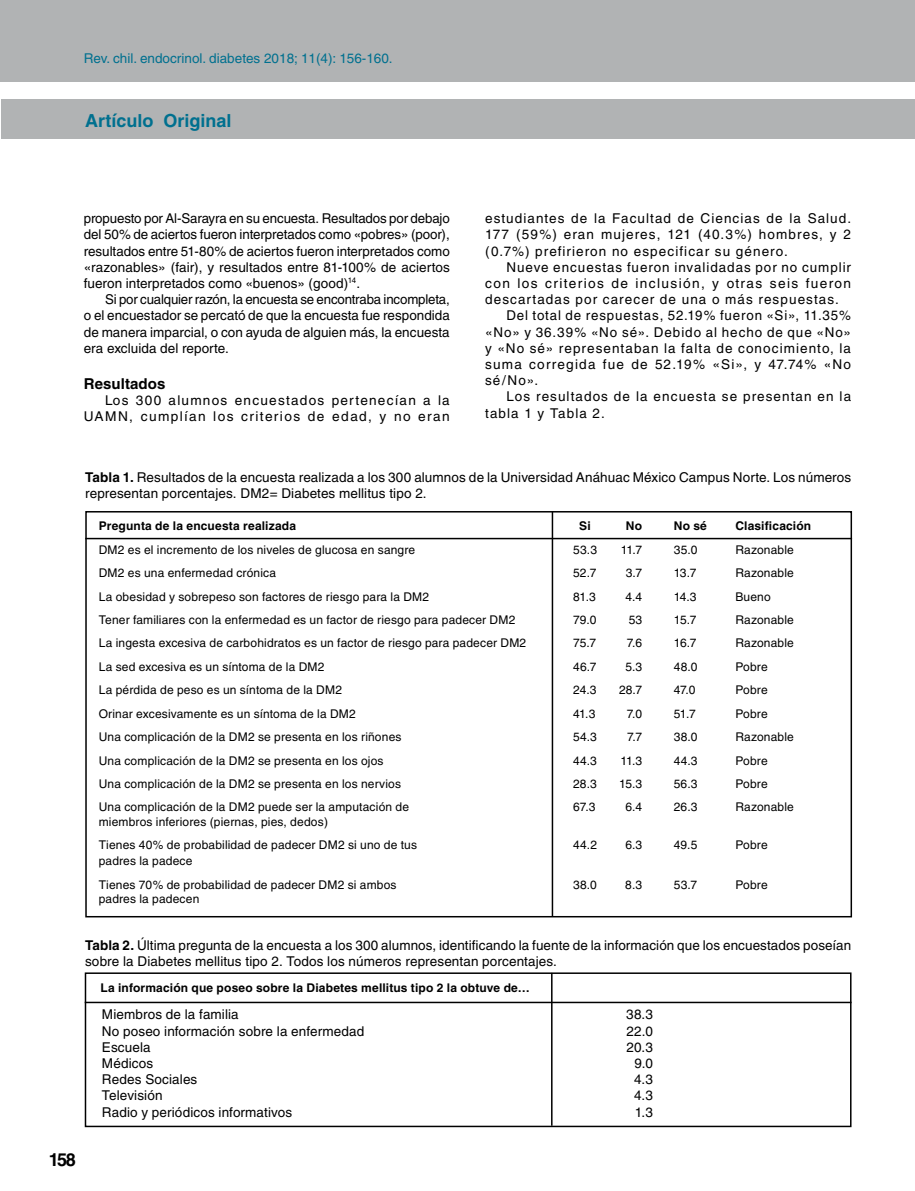
<style>
.page{position:relative;width:915px;height:1191px;background:#fff}
.page>*{position:absolute;margin:0;border:0;box-sizing:border-box;transform-origin:0 0}
.t1{font:700 18px "Helvetica";color:#00708f}
.t2{font:700 18px "Helvetica";color:#000}
.t3{font:700 15px "Helvetica";letter-spacing:.005em;color:#000}
.t4{font:13.5px/16.2px "Helvetica";letter-spacing:.015em;color:#000;text-align:justify}
.t5{font:13.5px "Helvetica";letter-spacing:.08em;color:#000}
.t6{font:13.5px/16.2px "Helvetica";letter-spacing:.095em;color:#000;text-align:right}
.t7{font:13.5px "Helvetica";color:#00708f}
.t8{font:13.5px "Helvetica";letter-spacing:.065em;color:#000}
.t9{font:13.5px "Helvetica";letter-spacing:.07em;color:#000}
.t10{font:13.5px "Helvetica";letter-spacing:.1em;color:#000}
.t11{font:13.5px "Helvetica";letter-spacing:.075em;color:#000}
.t12{font:13.5px "Helvetica";letter-spacing:.09em;color:#000}
.t13{font:12px/23.4px "Helvetica";letter-spacing:.015em;color:#000}
.t14{font:700 12px "Helvetica";letter-spacing:.015em;color:#000}
.s1{font-weight:700}
</style>
<div class="page">
<div style="left:0;top:0;width:914px;height:81px;background:#b1b3b4"></div>
<div style="left:1px;top:99px;width:913px;height:40px;background:#b1b3b4"></div>
<div style="left:85px;top:511px;width:766px;height:406px;border:2px solid #000"></div>
<hr style="left:85px;top:538px;width:766px;height:1px;background:#000">
<hr style="left:551px;top:512px;width:2px;height:404px;background:#000">
<div style="left:85px;top:972px;width:766px;height:155px;border:2px solid #000"></div>
<hr style="left:85px;top:1001px;width:766px;height:2px;background:#000">
<hr style="left:551px;top:973px;width:1px;height:152px;background:#000">
<p class="t7" style="left:84px;top:51px;width:310px">Rev. chil. endocrinol. diabetes 2018; 11(4): 156-160.</p>
<h1 class="t1" style="left:85px;top:110px;width:148px">Artículo Original</h1>
<p class="t4" style="left:84px;top:210px;width:367px">propuesto por Al-Sarayra en su encuesta. Resultados por debajo del 50% de aciertos fueron interpretados como «pobres» (poor), resultados entre 51-80% de aciertos fueron interpretados como «razonables» (fair), y resultados entre 81-100% de aciertos fueron interpretados como «buenos» (good)<sup>14</sup>.</p>
<p class="t4" style="left:84px;top:291px;width:367px;text-indent:21px">Si por cualquier razón, la encuesta se encontraba incompleta, o el encuestador se percató de que la encuesta fue respondida de manera imparcial, o con ayuda de alguien más, la encuesta era excluida del reporte.</p>
<p class="t3" style="left:84px;top:374px;width:83px">Resultados</p>
<p class="t6" style="left:84px;top:392px;width:367px">Los 300 alumnos encuestados pertenecían a la<br>UAMN, cumplían los criterios de edad, y no eran</p>
<p class="t4" style="left:485px;top:210px;width:367px">estudiantes de la Facultad de Ciencias de la Salud.<br>177 (59%) eran mujeres, 121 (40.3%) hombres, y 2 (0.7%) prefirieron no especificar su género.</p>
<p class="t9" style="left:506px;top:259px;width:346px">Nueve encuestas fueron invalidadas por no cumplir</p>
<p class="t10" style="left:485px;top:275px;width:367px">con los criterios de inclusión, y otras seis fueron</p>
<p class="t5" style="left:485px;top:291px;width:355px">descartadas por carecer de una o más respuestas.</p>
<p class="t8" style="left:506px;top:308px;width:346px">Del total de respuestas, 52.19% fueron «Si», 11.35%</p>
<p class="t11" style="left:485px;top:324px;width:367px">«No» y 36.39% «No sé». Debido al hecho de que «No»</p>
<p class="t5" style="left:485px;top:340px;width:367px">y «No sé» representaban la falta de conocimiento, la</p>
<p class="t12" style="left:485px;top:356px;width:367px">suma corregida fue de 52.19% «Si», y 47.74% «No</p>
<p class="t4" style="left:485px;top:372px;width:55px">sé/No».</p>
<p class="t5" style="left:506px;top:389px;width:346px">Los resultados de la encuesta se presentan en la</p>
<p class="t5" style="left:485px;top:405px;width:121px">tabla 1 y Tabla 2.</p>
<p class="t4" style="left:85px;top:469px;width:767px"><span class="s1">Tabla 1.</span> Resultados de la encuesta realizada a los 300 alumnos de la Universidad Anáhuac México Campus Norte. Los números representan porcentajes. DM2= Diabetes mellitus tipo 2.</p>
<p class="t14" style="left:99px;top:519px;width:199px">Pregunta de la encuesta realizada</p>
<p class="t14" style="left:579px;top:519px;width:13px">Si</p>
<p class="t14" style="left:625px;top:519px;width:18px">No</p>
<p class="t14" style="left:673px;top:519px;width:35px">No sé</p>
<p class="t14" style="left:735px;top:519px;width:77px">Clasificación</p>
<p class="t13" style="left:99px;top:538px;width:318px">DM2 es el incremento de los niveles de glucosa en sangre</p>
<p class="t13" style="left:573px;top:538px;width:25px">53.3</p>
<p class="t13" style="left:620px;top:538px;width:23px">11.7</p>
<p class="t13" style="left:673px;top:538px;width:25px">35.0</p>
<p class="t13" style="left:735px;top:538px;width:60px">Razonable</p>
<p class="t13" style="left:99px;top:561px;width:179px">DM2 es una enfermedad crónica</p>
<p class="t13" style="left:573px;top:561px;width:25px">52.7</p>
<p class="t13" style="left:625px;top:561px;width:18px">3.7</p>
<p class="t13" style="left:673px;top:561px;width:24px">13.7</p>
<p class="t13" style="left:735px;top:561px;width:60px">Razonable</p>
<p class="t13" style="left:99px;top:585px;width:332px">La obesidad y sobrepeso son factores de riesgo para la DM2</p>
<p class="t13" style="left:573px;top:585px;width:24px">81.3</p>
<p class="t13" style="left:625px;top:585px;width:18px">4.4</p>
<p class="t13" style="left:673px;top:585px;width:24px">14.3</p>
<p class="t13" style="left:735px;top:585px;width:37px">Bueno</p>
<p class="t13" style="left:99px;top:608px;width:418px">Tener familiares con la enfermedad es un factor de riesgo para padecer DM2</p>
<p class="t13" style="left:573px;top:608px;width:25px">79.0</p>
<p class="t13" style="left:628px;top:608px;width:15px">53</p>
<p class="t13" style="left:673px;top:608px;width:24px">15.7</p>
<p class="t13" style="left:735px;top:608px;width:60px">Razonable</p>
<p class="t13" style="left:99px;top:631px;width:429px">La ingesta excesiva de carbohidratos es un factor de riesgo para padecer DM2</p>
<p class="t13" style="left:573px;top:631px;width:25px">75.7</p>
<p class="t13" style="left:626px;top:631px;width:17px">7.6</p>
<p class="t13" style="left:673px;top:631px;width:24px">16.7</p>
<p class="t13" style="left:735px;top:631px;width:60px">Razonable</p>
<p class="t13" style="left:99px;top:655px;width:227px">La sed excesiva es un síntoma de la DM2</p>
<p class="t13" style="left:573px;top:655px;width:25px">46.7</p>
<p class="t13" style="left:625px;top:655px;width:18px">5.3</p>
<p class="t13" style="left:673px;top:655px;width:25px">48.0</p>
<p class="t13" style="left:735px;top:655px;width:34px">Pobre</p>
<p class="t13" style="left:99px;top:678px;width:245px">La pérdida de peso es un síntoma de la DM2</p>
<p class="t13" style="left:573px;top:678px;width:25px">24.3</p>
<p class="t13" style="left:618px;top:678px;width:25px">28.7</p>
<p class="t13" style="left:673px;top:678px;width:23px">47.0</p>
<p class="t13" style="left:735px;top:678px;width:34px">Pobre</p>
<p class="t13" style="left:99px;top:702px;width:258px">Orinar excesivamente es un síntoma de la DM2</p>
<p class="t13" style="left:573px;top:702px;width:24px">41.3</p>
<p class="t13" style="left:626px;top:702px;width:17px">7.0</p>
<p class="t13" style="left:673px;top:702px;width:23px">51.7</p>
<p class="t13" style="left:735px;top:702px;width:34px">Pobre</p>
<p class="t13" style="left:99px;top:725px;width:304px">Una complicación de la DM2 se presenta en los riñones</p>
<p class="t13" style="left:573px;top:725px;width:25px">54.3</p>
<p class="t13" style="left:627px;top:725px;width:17px">7.7</p>
<p class="t13" style="left:673px;top:725px;width:25px">38.0</p>
<p class="t13" style="left:735px;top:725px;width:60px">Razonable</p>
<p class="t13" style="left:99px;top:748px;width:286px">Una complicación de la DM2 se presenta en los ojos</p>
<p class="t13" style="left:573px;top:748px;width:25px">44.3</p>
<p class="t13" style="left:620px;top:748px;width:23px">11.3</p>
<p class="t13" style="left:673px;top:748px;width:25px">44.3</p>
<p class="t13" style="left:735px;top:748px;width:34px">Pobre</p>
<p class="t13" style="left:99px;top:772px;width:304px">Una complicación de la DM2 se presenta en los nervios</p>
<p class="t13" style="left:573px;top:772px;width:25px">28.3</p>
<p class="t13" style="left:619px;top:772px;width:25px">15.3</p>
<p class="t13" style="left:673px;top:772px;width:25px">56.3</p>
<p class="t13" style="left:735px;top:772px;width:34px">Pobre</p>
<p class="t13" style="left:99px;top:795px;width:312px">Una complicación de la DM2 puede ser la amputación de</p>
<p class="t13" style="left:573px;top:795px;width:24px">67.3</p>
<p class="t13" style="left:625px;top:795px;width:18px">6.4</p>
<p class="t13" style="left:673px;top:795px;width:25px">26.3</p>
<p class="t13" style="left:735px;top:795px;width:60px">Razonable</p>
<p class="t13" style="left:99px;top:810px;width:319px">miembros inferiores (piernas, pies, dedos)<br>Tienes 40% de probabilidad de padecer DM2 si uno de tus</p>
<p class="t13" style="left:573px;top:833px;width:25px">44.2</p>
<p class="t13" style="left:625px;top:833px;width:18px">6.3</p>
<p class="t13" style="left:673px;top:833px;width:25px">49.5</p>
<p class="t13" style="left:735px;top:833px;width:34px">Pobre</p>
<p class="t13" style="left:99px;top:849px;width:299px">padres la padece<br>Tienes 70% de probabilidad de padecer DM2 si ambos</p>
<p class="t13" style="left:573px;top:873px;width:25px">38.0</p>
<p class="t13" style="left:625px;top:873px;width:18px">8.3</p>
<p class="t13" style="left:673px;top:873px;width:25px">53.7</p>
<p class="t13" style="left:735px;top:873px;width:34px">Pobre</p>
<p class="t13" style="left:99px;top:887px;width:102px">padres la padecen</p>
<p class="t4" style="left:85px;top:937px;width:767px"><span class="s1">Tabla 2.</span> Última pregunta de la encuesta a los 300 alumnos, identificando la fuente de la información que los encuestados poseían sobre la Diabetes mellitus tipo 2. Todos los números representan porcentajes.</p>
<p class="t14" style="left:100px;top:980px;width:431px">La información que poseo sobre la Diabetes mellitus tipo 2 la obtuve de…</p>
<p class="t4" style="left:102px;top:1006px;width:138px">Miembros de la familia</p>
<p class="t4" style="left:626px;top:1006px;width:28px">38.3</p>
<p class="t4" style="left:102px;top:1022px;width:263px">No poseo información sobre la enfermedad</p>
<p class="t4" style="left:626px;top:1022px;width:28px">22.0</p>
<p class="t4" style="left:102px;top:1038px;width:50px">Escuela</p>
<p class="t4" style="left:626px;top:1038px;width:28px">20.3</p>
<p class="t4" style="left:102px;top:1055px;width:53px">Médicos</p>
<p class="t4" style="left:634px;top:1055px;width:20px">9.0</p>
<p class="t4" style="left:102px;top:1071px;width:97px">Redes Sociales</p>
<p class="t4" style="left:634px;top:1071px;width:20px">4.3</p>
<p class="t4" style="left:102px;top:1087px;width:62px">Televisión</p>
<p class="t4" style="left:634px;top:1087px;width:20px">4.3</p>
<p class="t4" style="left:102px;top:1103px;width:192px">Radio y periódicos informativos</p>
<p class="t4" style="left:634px;top:1103px;width:20px">1.3</p>
<h1 class="t2" style="left:49px;top:1148px;width:28px">158</h1>
</div>
